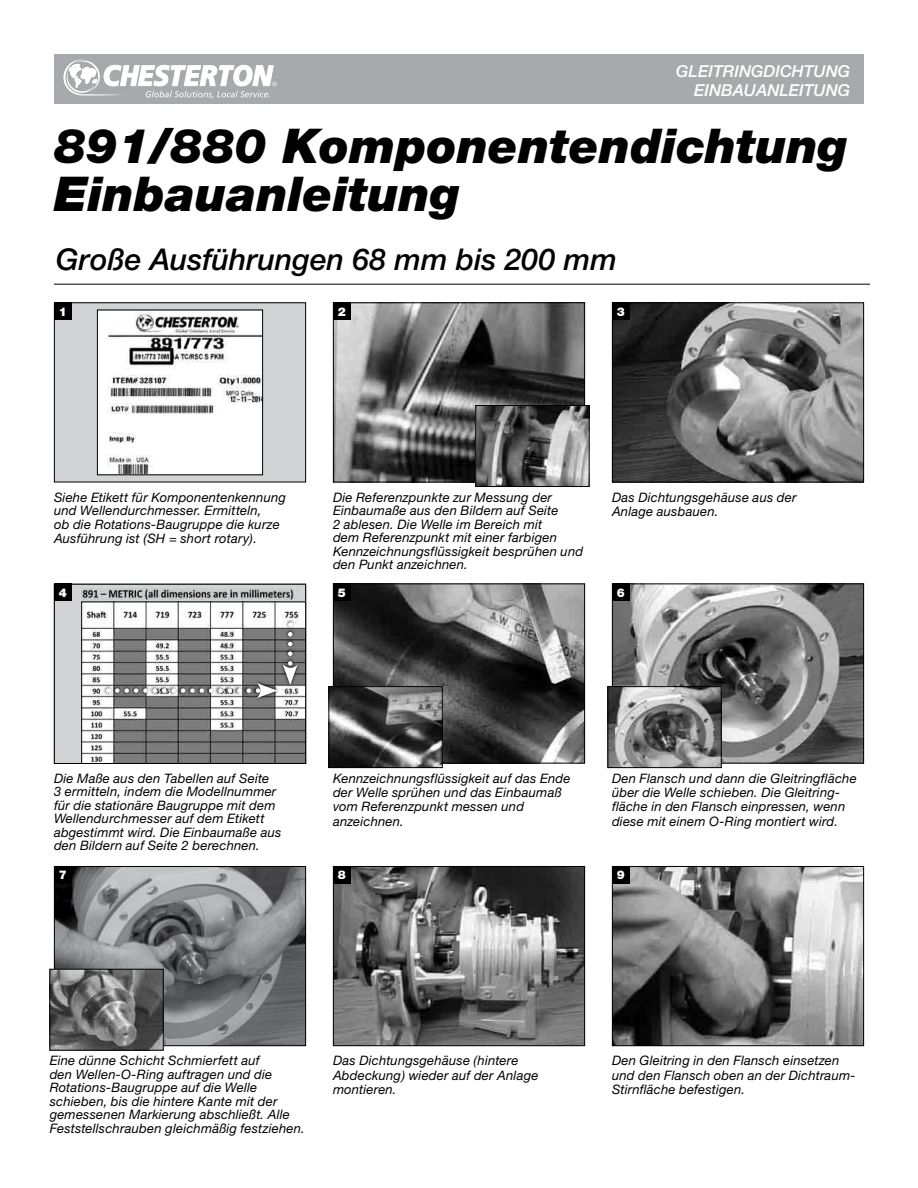
<style>
.page{position:relative;width:918px;height:1188px;background:#fff}
.page>*{position:absolute;margin:0;border:0;box-sizing:border-box;transform-origin:0 0}
.t1{font:italic 900 48px/48px "Helvetica Neue CE";color:#000}
.t2{font:italic 500 30px "Helvetica Neue LT Std";color:#000}
.t3{font:italic 500 16.5px/19.8px "Helvetica Neue LT Std";color:#fff;text-align:right}
.t4{font:italic 13.05px/13.5px "Helvetica Neue CE";letter-spacing:.015em;color:#000}
.t5{font:900 12px "Helvetica Neue CE";color:#fff}
</style>
<div class="page">
<hr style="left:54px;top:284px;width:816px;height:1px;background:#000">
<div style="left:54px;top:54px;width:810px;height:50px;background:#a7a9ac"></div>
<svg style="left:63px;top:59px;width:214px;height:39px"></svg>
<img style="left:56px;top:868px;width:248px;height:176px">
<div style="left:54px;top:866px;width:252px;height:180px;border:1px solid #000"></div>
<div style="left:54px;top:866px;width:18px;height:18px;background:#000"></div>
<img style="left:335px;top:868px;width:248px;height:176px">
<div style="left:333px;top:866px;width:252px;height:180px;border:1px solid #000"></div>
<div style="left:333px;top:866px;width:18px;height:18px;background:#000"></div>
<img style="left:614px;top:868px;width:248px;height:176px">
<div style="left:612px;top:866px;width:252px;height:180px;border:1px solid #000"></div>
<div style="left:612px;top:866px;width:18px;height:18px;background:#000"></div>
<img style="left:52px;top:971px;width:110px;height:78px">
<div style="left:50px;top:969px;width:114px;height:82px;border:1px solid #000"></div>
<div style="left:54px;top:303px;width:252px;height:179px;background:#d1d3d4"></div>
<div style="left:54px;top:302px;width:252px;height:180px;border:1px solid #000"></div>
<div style="left:54px;top:302px;width:18px;height:18px;background:#000"></div>
<img style="left:335px;top:304px;width:248px;height:176px">
<div style="left:333px;top:302px;width:252px;height:180px;border:1px solid #000"></div>
<div style="left:333px;top:302px;width:18px;height:18px;background:#000"></div>
<img style="left:614px;top:304px;width:248px;height:176px">
<div style="left:612px;top:302px;width:252px;height:180px;border:1px solid #000"></div>
<div style="left:612px;top:302px;width:18px;height:18px;background:#000"></div>
<img style="left:99px;top:312px;width:162px;height:161px">
<div style="left:97px;top:310px;width:166px;height:165px;border:1px solid #000"></div>
<img style="left:477px;top:407px;width:111px;height:78px">
<div style="left:475px;top:405px;width:115px;height:82px;border:1px solid #000"></div>
<div style="left:54px;top:584px;width:252px;height:180px;background:#d1d3d4"></div>
<img style="left:83px;top:604px;width:221px;height:158px">
<div style="left:81px;top:602px;width:225px;height:162px;border:1px solid #000"></div>
<div style="left:54px;top:584px;width:18px;height:18px;background:#000"></div>
<img style="left:335px;top:586px;width:248px;height:176px">
<div style="left:333px;top:584px;width:252px;height:180px;border:1px solid #000"></div>
<div style="left:333px;top:584px;width:18px;height:18px;background:#000"></div>
<img style="left:614px;top:586px;width:248px;height:176px">
<div style="left:612px;top:584px;width:252px;height:180px;border:1px solid #000"></div>
<div style="left:612px;top:584px;width:18px;height:18px;background:#000"></div>
<img style="left:610px;top:688px;width:110px;height:78px">
<div style="left:608px;top:686px;width:114px;height:82px;border:1px solid #000"></div>
<img style="left:330px;top:688px;width:111px;height:78px">
<div style="left:328px;top:686px;width:115px;height:82px;border:1px solid #000"></div>
<img style="left:81px;top:588px;width:213px;height:12px">
<svg style="left:103px;top:680px;width:177px;height:21px"></svg>
<svg style="left:280px;top:619px;width:21px;height:69px"></svg>
<svg style="left:117px;top:634px;width:181px;height:64px;background:#959595"></svg>
<p class="t3" style="left:676px;top:61px;width:176px">GLEITRINGDICHTUNG<br>EINBAUANLEITUNG</p>
<h1 class="t1" style="left:54px;top:123px;width:796px">891/880 Komponentendichtung<br>Einbauanleitung</h1>
<h2 class="t2" style="left:56px;top:242px;width:562px">Große Ausführungen 68 mm bis 200 mm</h2>
<p class="t5" style="left:59px;top:304px;width:10px">1</p>
<p class="t5" style="left:338px;top:304px;width:10px">2</p>
<p class="t5" style="left:617px;top:304px;width:10px">3</p>
<p class="t4" style="left:54px;top:490px;width:233px">Siehe Etikett für Komponentenkennung und Wellendurchmesser. Ermitteln,<br>ob die Rotations-Baugruppe die kurze Ausführung ist (SH = short rotary).</p>
<p class="t5" style="left:59px;top:585px;width:10px">4</p>
<p class="t4" style="left:333px;top:490px;width:252px">Die Referenzpunkte zur Messung der Einbaumaße aus den Bildern auf Seite<br>2 ablesen. Die Welle im Bereich mit<br>dem Referenzpunkt mit einer farbigen Kennzeichnungsflüssigkeit besprühen und den Punkt anzeichnen.</p>
<p class="t5" style="left:338px;top:585px;width:10px">5</p>
<p class="t4" style="left:612px;top:490px;width:186px;line-height:14.2px">Das Dichtungsgehäuse aus der<br>Anlage ausbauen.</p>
<p class="t5" style="left:617px;top:585px;width:10px">6</p>
<p class="t4" style="left:54px;top:771px;width:229px">Die Maße aus den Tabellen auf Seite<br>3 ermitteln, indem die Modellnummer für die stationäre Baugruppe mit dem Wellendurchmesser auf dem Etikett abgestimmt wird. Die Einbaumaße aus den Bildern auf Seite 2 berechnen.</p>
<p class="t5" style="left:59px;top:868px;width:10px">7</p>
<p class="t4" style="left:333px;top:771px;width:239px;line-height:14.2px">Kennzeichnungsflüssigkeit auf das Ende der Welle sprühen und das Einbaumaß vom Referenzpunkt messen und anzeichnen.</p>
<p class="t5" style="left:338px;top:868px;width:10px">8</p>
<p class="t4" style="left:612px;top:771px;width:246px;line-height:14.2px">Den Flansch und dann die Gleitringfläche über die Welle schieben. Die Gleitring&shy;fläche in den Flansch einpressen, wenn diese mit einem O-Ring montiert wird.</p>
<p class="t5" style="left:617px;top:868px;width:10px">9</p>
<p class="t4" style="left:50px;top:1054px;width:257px">Eine dünne Schicht Schmierfett auf<br>den Wellen-O-Ring auftragen und die Rotations-Baugruppe auf die Welle schieben, bis die hintere Kante mit der gemessenen Markierung abschließt. Alle Feststellschrauben gleichmäßig festziehen.</p>
<p class="t4" style="left:333px;top:1054px;width:207px;line-height:14.2px">Das Dichtungsgehäuse (hintere<br>Abdeckung) wieder auf der Anlage montieren.</p>
<p class="t4" style="left:612px;top:1054px;width:245px;line-height:14.2px">Den Gleitring in den Flansch einsetzen und den Flansch oben an der Dichtraum-<br>Stirnfläche befestigen.</p>
</div>
